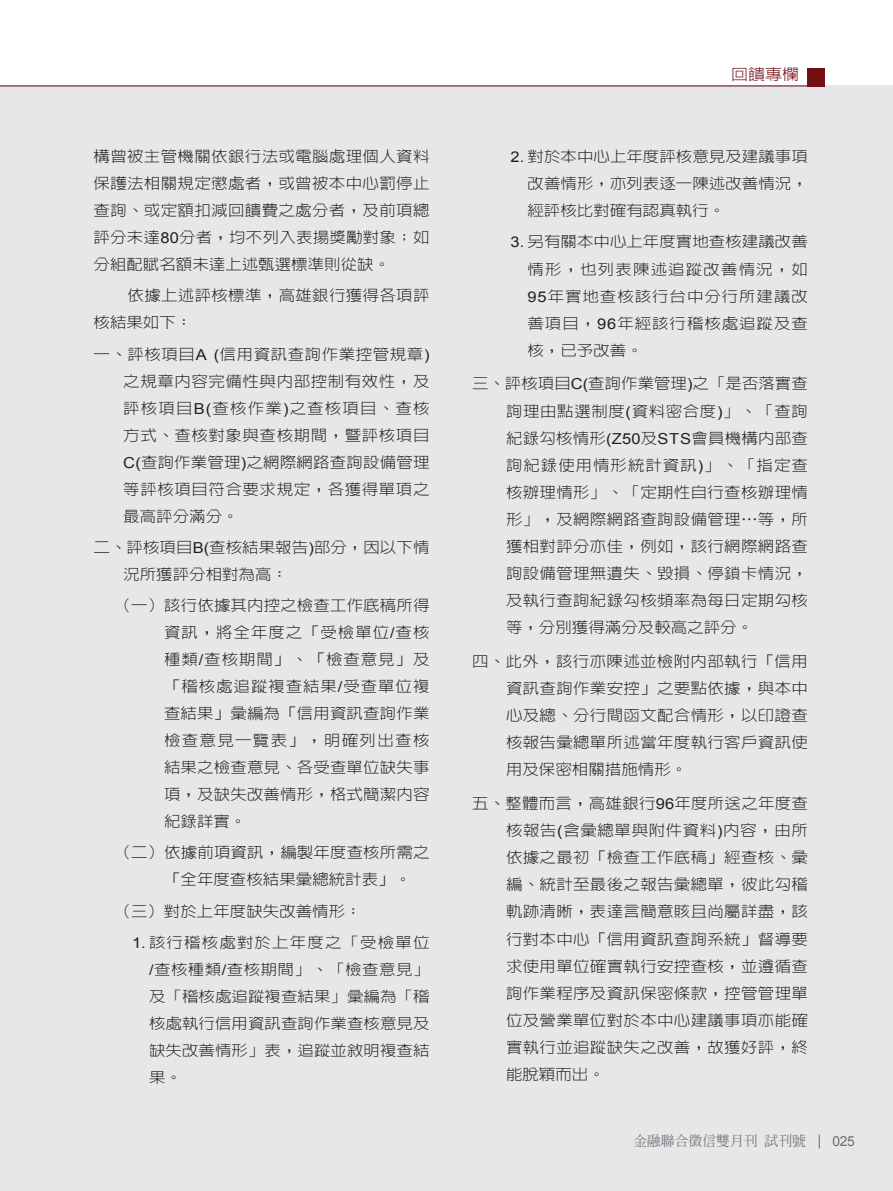
<style>
.page{position:relative;width:893px;height:1191px;background:#fff}
.page>*{position:absolute;margin:0;border:0;box-sizing:border-box;transform-origin:0 0}
.t1{font:300 15.3px "AR Hei B5";color:#730e15;scale:1.11 1}
.t2{font:300 15.15px/27.2px "AR Hei B5";letter-spacing:.015em;color:#231f20;text-align:justify;scale:1.09 1}
.t3{font:300 14.85px/27px "AR Hei B5";color:#231f20;text-align:justify;scale:1.11 1}
.t4{font:500 13.8px "AR Ming B5";color:#6c6d70}
.t5{font:13.8px "Arial";color:#6c6d70}
.s1{font-family:"Arial";font-weight:400}
.s2{font-family:"AR Ming B5";font-weight:500}
</style>
<div class="page">
<div style="left:0;top:85px;width:893px;height:1106px;background:#e6e7e9"></div>
<hr style="left:0;top:85px;width:808px;height:1px;background:#730e15">
<svg style="left:819px;top:1134px;width:1px;height:14px"></svg>
<div style="left:808px;top:68px;width:17px;height:18px;background:#730e15"></div>
<p class="t2" style="left:94px;top:143px;width:310px">構曾被主管機關依銀行法或電腦處理個人資料保護法相關規定懲處者，或曾被本中心罰停止查詢、或定額扣減回饋費之處分者，及前項總評分未達<span class="s1">80</span>分者，均不列入表揚獎勵對象；如分組配賦名額未達上述甄選標準則從缺。</p>
<p class="t2" style="left:94px;top:282px;width:310px;text-indent:34px">依據上述評核標準，高雄銀行獲得各項評核結果如下：</p>
<p class="t2" style="left:123px;top:340px;width:282px;text-indent:-30px">一、評核項目<span class="s1">A (</span>信用資訊查詢作業控管規章<span class="s1">)</span>之規章內容完備性與內部控制有效性，及評核項目<span class="s1">B(</span>查核作業<span class="s1">)</span>之查核項目、查核方式、查核對象與查核期間，暨評核項目<span class="s1">C(</span>查詢作業管理<span class="s1">)</span>之網際網路查詢設備管理等評核項目符合要求規定，各獲得單項之最高評分滿分。</p>
<p class="t2" style="left:123px;top:533px;width:282px;text-indent:-30px">二、評核項目<span class="s1">B(</span>查核結果報告<span class="s1">)</span>部分，因以下情況所獲評分相對為高：</p>
<p class="t2" style="left:164px;top:592px;width:245px;text-indent:-50px">（一）該行依據其內控之檢查工作底稿所得資訊，將全年度之<span class="s2">「</span>受檢單位<span class="s1">/</span>查核種類<span class="s1">/</span>查核期間<span class="s2">」</span>、<span class="s2">「</span>檢查意見<span class="s2">」</span>及<span class="s2">「</span>稽核處追蹤複查結果<span class="s1">/</span>受查單位複查結果<span class="s2">」</span>彙編為<span class="s2">「</span>信用資訊查詢作業檢查意見一覽表<span class="s2">」</span>，明確列出查核結果之檢查意見、各受查單位缺失事項，及缺失改善情形，格式簡潔內容紀錄詳實。</p>
<p class="t2" style="left:164px;top:839px;width:245px;text-indent:-50px">（二）依據前項資訊，編製年度查核所需之<span class="s2">「</span>全年度查核結果彙總統計表<span class="s2">」</span>。</p>
<p class="t2" style="left:115px;top:897px;width:228px">（三）對於上年度缺失改善情形：</p>
<p class="t3" style="left:149px;top:929px;width:254px;text-indent:-17px"><span class="s1">1.</span> 該行稽核處對於上年度之「受檢單位<span class="s1">/</span>查核種類<span class="s1">/</span>查核期間」、「檢查意見」及「稽核處追蹤複查結果」彙編為「稽核處執行信用資訊查詢作業查核意見及缺失改善情形」表，追蹤並敘明複查結果。</p>
<p class="t1" style="left:731px;top:67px;width:63px">回饋專欄</p>
<p class="t3" style="left:527px;top:143px;width:254px;text-indent:-17px"><span class="s1">2.</span> 對於本中心上年度評核意見及建議事項改善情形，亦列表逐一陳述改善情況，經評核比對確有認真執行。</p>
<p class="t3" style="left:527px;top:228px;width:254px;text-indent:-17px"><span class="s1">3.</span> 另有關本中心上年度實地查核建議改善情形，也列表陳述追蹤改善情況，如<span class="s1">95</span>年實地查核該行台中分行所建議改善項目，<span class="s1">96</span>年經該行稽核處追蹤及查核，已予改善。</p>
<p class="t2" style="left:506px;top:370px;width:278px;text-indent:-34px">三、評核項目<span class="s1">C(</span>查詢作業管理<span class="s1">)</span>之「是否落實查詢理由點選制度<span class="s1">(</span>資料密合度<span class="s1">)</span>」、「查詢紀錄勾核情形<span class="s1">(Z50</span>及<span class="s1">STS</span>會員機構內部查詢紀錄使用情形統計資訊<span class="s1">)</span>」、「指定查核辦理情形」、「定期性自行查核辦理情形」，及網際網路查詢設備管理⋯等，所獲相對評分亦佳，例如，該行網際網路查詢設備管理無遺失、毀損、停鎖卡情況，及執行查詢紀錄勾核頻率為每日定期勾核等，分別獲得滿分及較高之評分。</p>
<p class="t2" style="left:506px;top:647px;width:278px;text-indent:-34px">四、此外，該行亦陳述並檢附內部執行<span class="s2">「</span>信用資訊查詢作業安控<span class="s2">」</span>之要點依據，與本中心及總、分行間函文配合情形，以印證查核報告彙總單所述當年度執行客戶資訊使用及保密相關措施情形。</p>
<p class="t2" style="left:506px;top:789px;width:278px;text-indent:-34px">五、整體而言，高雄銀行<span class="s1">96</span>年度所送之年度查核報告<span class="s1">(</span>含彙總單與附件資料<span class="s1">)</span>內容，由所依據之最初<span class="s2">「</span>檢查工作底稿<span class="s2">」</span>經查核、彙編、統計至最後之報告彙總單，彼此勾稽軌跡清晰，表達言簡意賅且尚屬詳盡，該行對本中心<span class="s2">「</span>信用資訊查詢系統<span class="s2">」</span>督導要求使用單位確實執行安控查核，並遵循查詢作業程序及資訊保密條款，控管管理單位及營業單位對於本中心建議事項亦能確實執行並追蹤缺失之改善，故獲好評，終能脫穎而出。</p>
<p class="t4" style="left:633px;top:1134px;width:174px">金融聯合徵信雙月刊試刊號</p>
<p class="t5" style="left:832px;top:1133px;width:24px">025</p>
</div>
